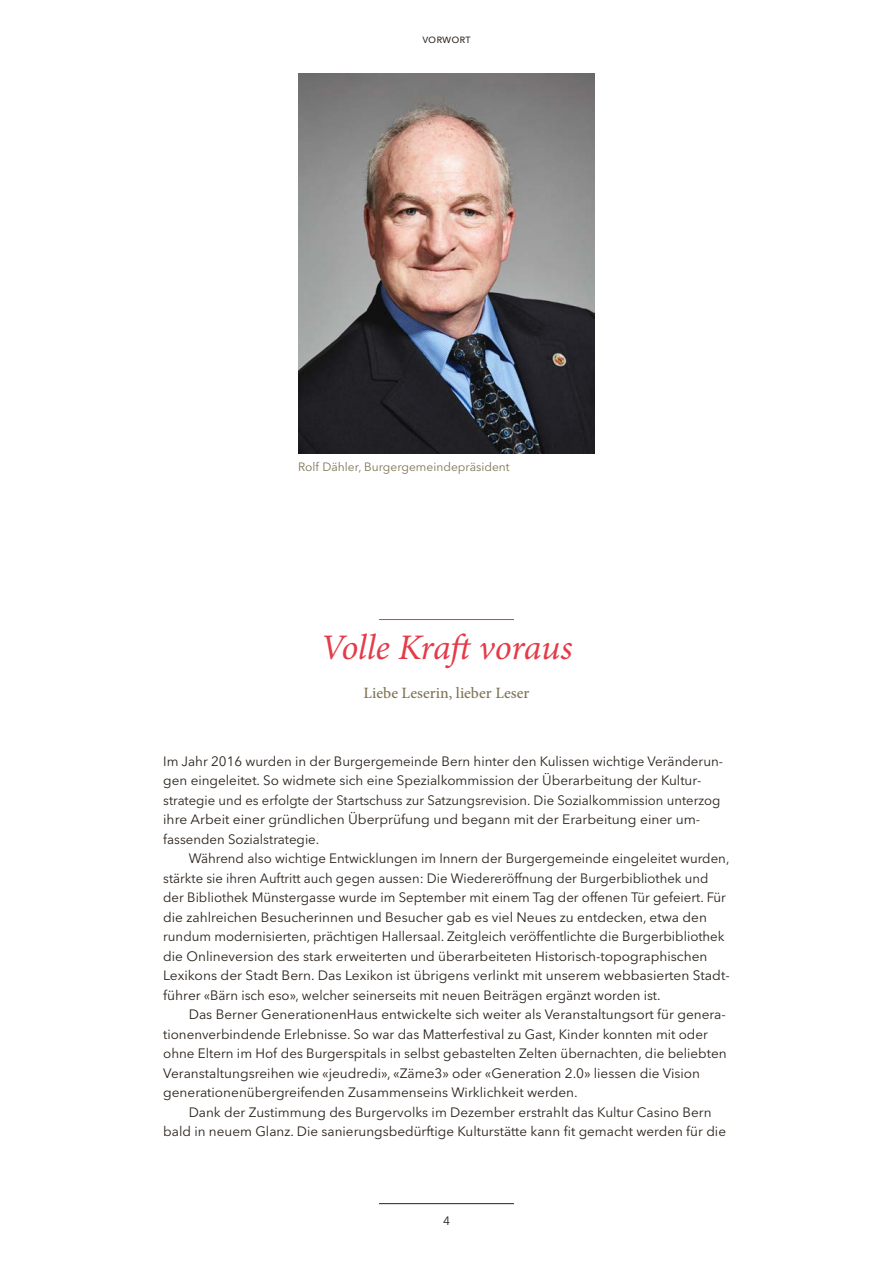
<style>
.page{position:relative;width:893px;height:1263px;background:#fff}
.page>*{position:absolute;margin:0;border:0;box-sizing:border-box;transform-origin:0 0}
.t1{font:italic 36px "Minion Pro";letter-spacing:-.01em;color:#e43b49}
.t2{font:500 15.75px "Minion Pro";color:#7f7455}
.t3{font:13.5px/19.5px "Avenir Next LT Pro";color:#29211a}
.t4{font:12px "Avenir Next LT Pro";color:#7f7455}
.t5{font:12px "Avenir Next LT Pro";color:#29211a}
</style>
<div class="page">
<hr style="left:379px;top:1203px;width:135px;height:1px;background:#29211a">
<img style="left:298px;top:74px;width:297px;height:380px">
<hr style="left:379px;top:619px;width:135px;height:1px;background:#e43b49">
<p class="t5" style="left:422px;top:32px;width:50px">vorwort</p>
<p class="t4" style="left:298px;top:460px;width:213px">Rolf Dähler, Burgergemeindepräsident</p>
<h1 class="t1" style="left:320px;top:622px;width:254px">Volle Kraft voraus</h1>
<p class="t2" style="left:363px;top:682px;width:167px">Liebe Leserin, lieber Leser</p>
<p class="t3" style="left:163px;top:751px;width:561px">Im Jahr 2016 wurden in der Burgergemeinde Bern hinter den Kulissen wichtige Veränderun&shy;gen eingeleitet. So widmete sich eine Spezialkommission der Überarbeitung der Kultur&shy;strategie und es erfolgte der Startschuss zur Satzungsrevision. Die Sozialkommission unterzog ihre Arbeit einer gründlichen Überprüfung und begann mit der Erarbeitung einer um&shy;fassenden Sozialstrategie.</p>
<p class="t3" style="left:163px;top:849px;width:568px;text-indent:26px">Während also wichtige Entwicklungen im Innern der Burgergemeinde eingeleitet wurden, stärkte sie ihren Auftritt auch gegen aussen: Die Wiedereröffnung der Burgerbibliothek und der Bibliothek Münstergasse wurde im September mit einem Tag der offenen Tür gefeiert. Für die zahlreichen Besucherinnen und Besucher gab es viel Neues zu entdecken, etwa den rundum modernisierten, prächtigen Hallersaal. Zeitgleich veröffentlichte die Burgerbibliothek die Onlineversion des stark erweiterten und überarbeiteten Historisch-topographischen Lexikons der Stadt Bern. Das Lexikon ist übrigens verlinkt mit unserem webbasierten Stadt&shy;führer «Bärn isch eso», welcher seinerseits mit neuen Beiträgen ergänzt worden ist.</p>
<p class="t3" style="left:163px;top:1005px;width:565px;text-indent:26px">Das Berner GenerationenHaus entwickelte sich weiter als Veranstaltungsort für genera&shy;tionenverbindende Erlebnisse. So war das Matterfestival zu Gast, Kinder konnten mit oder ohne Eltern im Hof des Burgerspitals in selbst gebastelten Zelten übernachten, die beliebten Veranstaltungsreihen wie «jeudredi», «Zäme3» oder «Generation 2.0» liessen die Vision generationenübergreifenden Zusammenseins Wirklichkeit werden.</p>
<p class="t3" style="left:163px;top:1102px;width:564px;text-indent:26px">Dank der Zustimmung des Burgervolks im Dezember erstrahlt das Kultur Casino Bern bald in neuem Glanz. Die sanierungsbedürftige Kulturstätte kann fit gemacht werden für die</p>
<p class="t5" style="left:443px;top:1214px;width:8px">4</p>
</div>
